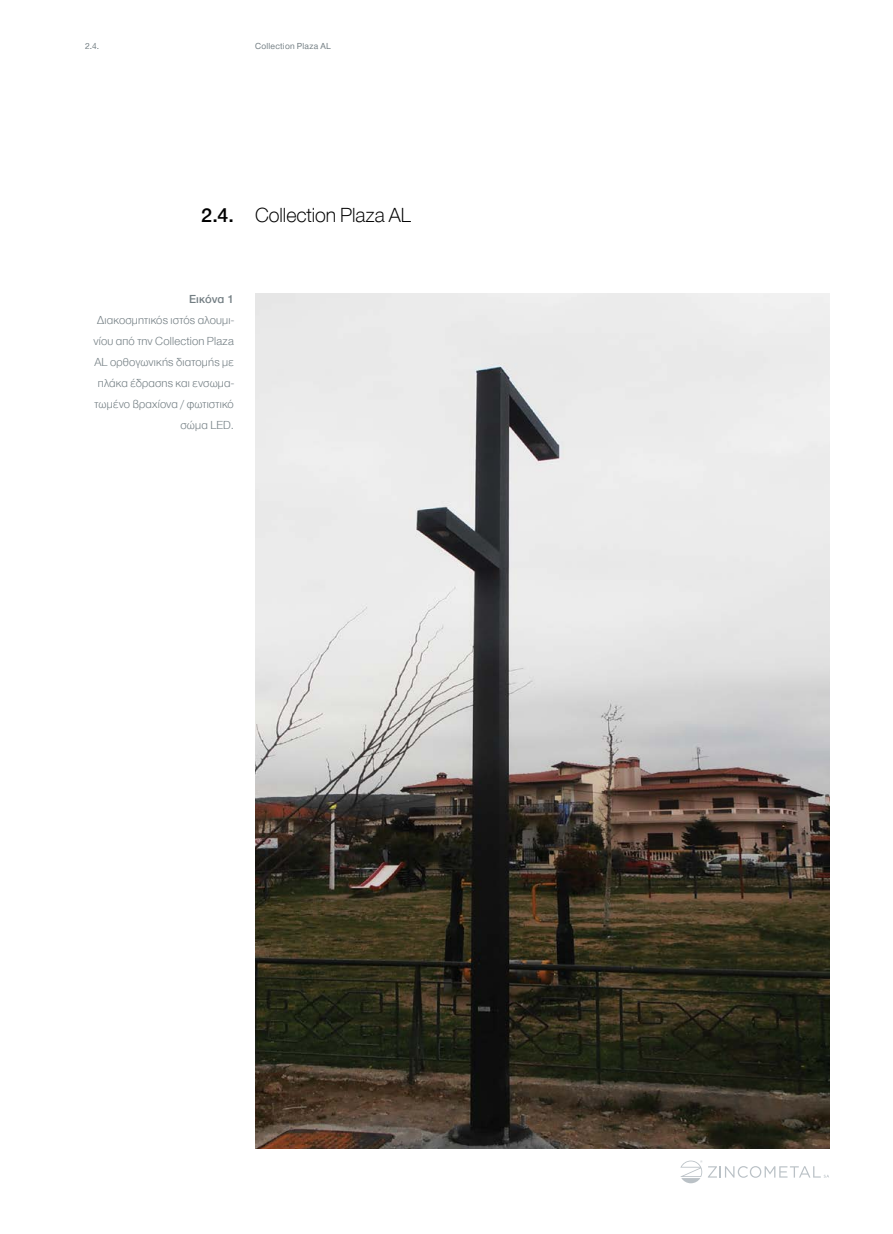
<style>
.page{position:relative;width:893px;height:1234px;background:#fff}
.page>*{position:absolute;margin:0;border:0;box-sizing:border-box;transform-origin:0 0}
.t1{font:300 21px "MC Neue 05";color:#000}
.t2{font:12px/21px "MC Neue 06";letter-spacing:.015em;color:#737e83;text-align:right}
.t3{font:9px "MC Neue 08";letter-spacing:.025em;color:#737e83}
.s1{font-family:"MC Neue 09";font-weight:600}
</style>
<div class="page">
<svg style="left:708px;top:1166px;width:121px;height:11px"></svg>
<svg style="left:680px;top:1160px;width:22px;height:22px"></svg>
<img style="left:255px;top:293px;width:574px;height:855px">
<p class="t3" style="left:85px;top:41px;width:16px">2.4.</p>
<p class="t3" style="left:255px;top:41px;width:77px">Collection Plaza AL</p>
<p class="t1" style="left:201px;top:204px;width:211px"><span class="s1">2.4.</span> Collection Plaza AL</p>
<p class="t2" style="left:93px;top:288px;width:142px"><span class="s1">Εικόνα 1<br></span>Διακοσμητικός ιστός αλουμι&shy;νίου από την Collection Plaza<br>AL ορθογωνικής διατομής με πλάκα έδρασης και ενσωμα&shy;τωμένο βραχίονα / φωτιστικό σώμα LED.</p>
</div>
